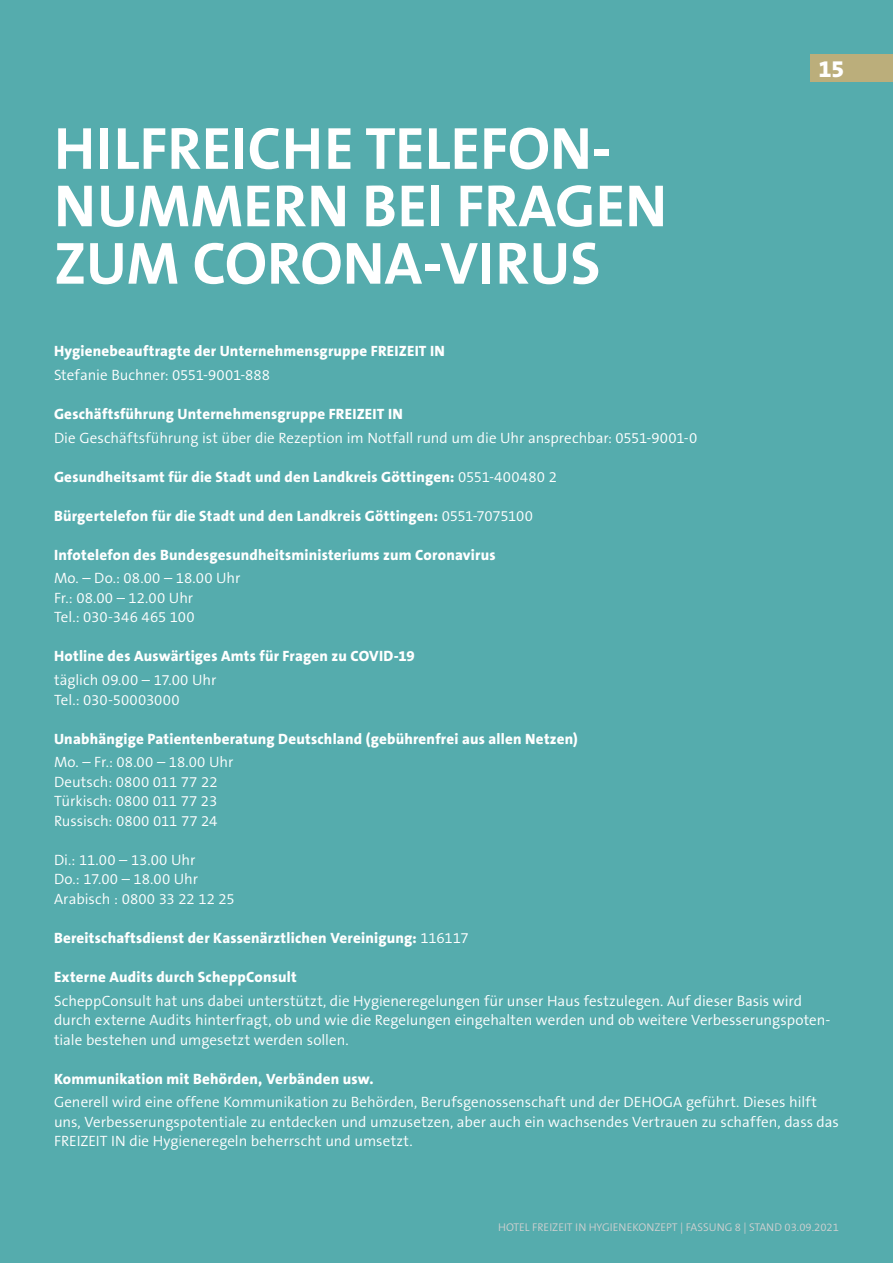
<style>
.page{position:relative;width:893px;height:1263px;background:#55acad}
.page>*{position:absolute;margin:0;border:0;box-sizing:border-box;transform-origin:0 0}
.t1{font:700 60px/57.4px "The Sans B7";color:#fff}
.t2{font:800 24px "The Sans B8";color:#fff}
.t3{font:300 15px/19.5px "The Sans B4";color:#fff}
.t4{font:800 15px "The Sans B8";letter-spacing:.015em;color:#fff}
.t5{font:300 11.25px "The Sans B4";color:#d0d0d0}
.s1{font-family:"The Sans B4";font-weight:300}
</style>
<div class="page">
<div style="left:811px;top:54px;width:82px;height:28px;background:#bbae7b"></div>
<h1 class="t1" style="left:54px;top:122px;width:615px">HILFREICHE TELEFON-<br>NUMMERN BEI FRAGEN<br>ZUM CORONA-VIRUS</h1>
<h2 class="t2" style="left:819px;top:56px;width:27px">15</h2>
<p class="t4" style="left:54px;top:343px;width:392px">Hygienebeauftragte der Unternehmensgruppe FREIZEIT IN</p>
<p class="t3" style="left:54px;top:366px;width:218px">Stefanie Buchner: 0551-9001-888</p>
<p class="t4" style="left:54px;top:406px;width:350px">Geschäftsführung Unternehmensgruppe FREIZEIT IN</p>
<p class="t3" style="left:54px;top:428px;width:645px">Die Geschäftsführung ist über die Rezeption im Notfall rund um die Uhr ansprechbar: 0551-9001-0</p>
<p class="t4" style="left:54px;top:468px;width:504px">Gesundheitsamt für die Stadt und den Landkreis Göttingen: <span class="s1">0551-400480 2</span></p>
<p class="t4" style="left:54px;top:507px;width:481px">Bürgertelefon für die Stadt und den Landkreis Göttingen: <span class="s1">0551-7075100</span></p>
<p class="t4" style="left:54px;top:546px;width:443px">Infotelefon des Bundesgesundheitsministeriums zum Coronavirus</p>
<p class="t3" style="left:54px;top:569px;width:188px">Mo. – Do.: 08.00 – 18.00 Uhr<br>Fr.: 08.00 – 12.00 Uhr<br>Tel.: 030-346 465 100</p>
<p class="t4" style="left:54px;top:648px;width:362px">Hotline des Auswärtiges Amts für Fragen zu COVID-19</p>
<p class="t3" style="left:54px;top:671px;width:164px">täglich 09.00 – 17.00 Uhr<br>Tel.: 030-50003000</p>
<p class="t4" style="left:54px;top:730px;width:525px">Unabhängige Patientenberatung Deutschland (gebührenfrei aus allen Netzen)</p>
<p class="t3" style="left:54px;top:753px;width:181px">Mo. – Fr.: 08.00 – 18.00 Uhr<br>Deutsch: 0800 011 77 22<br>Türkisch: 0800 011 77 23<br>Russisch: 0800 011 77 24</p>
<p class="t3" style="left:54px;top:850px;width:182px">Di.: 11.00 – 13.00 Uhr<br>Do.: 17.00 – 18.00 Uhr<br>Arabisch : 0800 33 22 12 25</p>
<p class="t4" style="left:54px;top:930px;width:416px">Bereitschaftsdienst der Kassenärztlichen Vereinigung: <span class="s1">116117</span></p>
<p class="t4" style="left:54px;top:969px;width:244px">Externe Audits durch ScheppConsult</p>
<p class="t3" style="left:54px;top:991px;width:778px">ScheppConsult hat uns dabei unterstützt, die Hygieneregelungen für unser Haus festzulegen. Auf dieser Basis wird durch externe Audits hinterfragt, ob und wie die Regelungen eingehalten werden und ob weitere Verbesserungspoten&shy;tiale bestehen und umgesetzt werden sollen.</p>
<p class="t4" style="left:54px;top:1070px;width:321px">Kommunikation mit Behörden, Verbänden usw.</p>
<p class="t3" style="left:54px;top:1093px;width:786px">Generell wird eine offene Kommunikation zu Behörden, Berufsgenossenschaft und der DEHOGA geführt. Dieses hilft uns, Verbesserungspotentiale zu entdecken und umzusetzen, aber auch ein wachsendes Vertrauen zu schaffen, dass das<br>FREIZEIT IN die Hygieneregeln beherrscht und umsetzt.</p>
<p class="t5" style="left:498px;top:1221px;width:342px">HOTEL FREIZEIT IN HYGIENEKONZEPT | FASSUNG 8 | STAND 03.09.2021</p>
</div>
